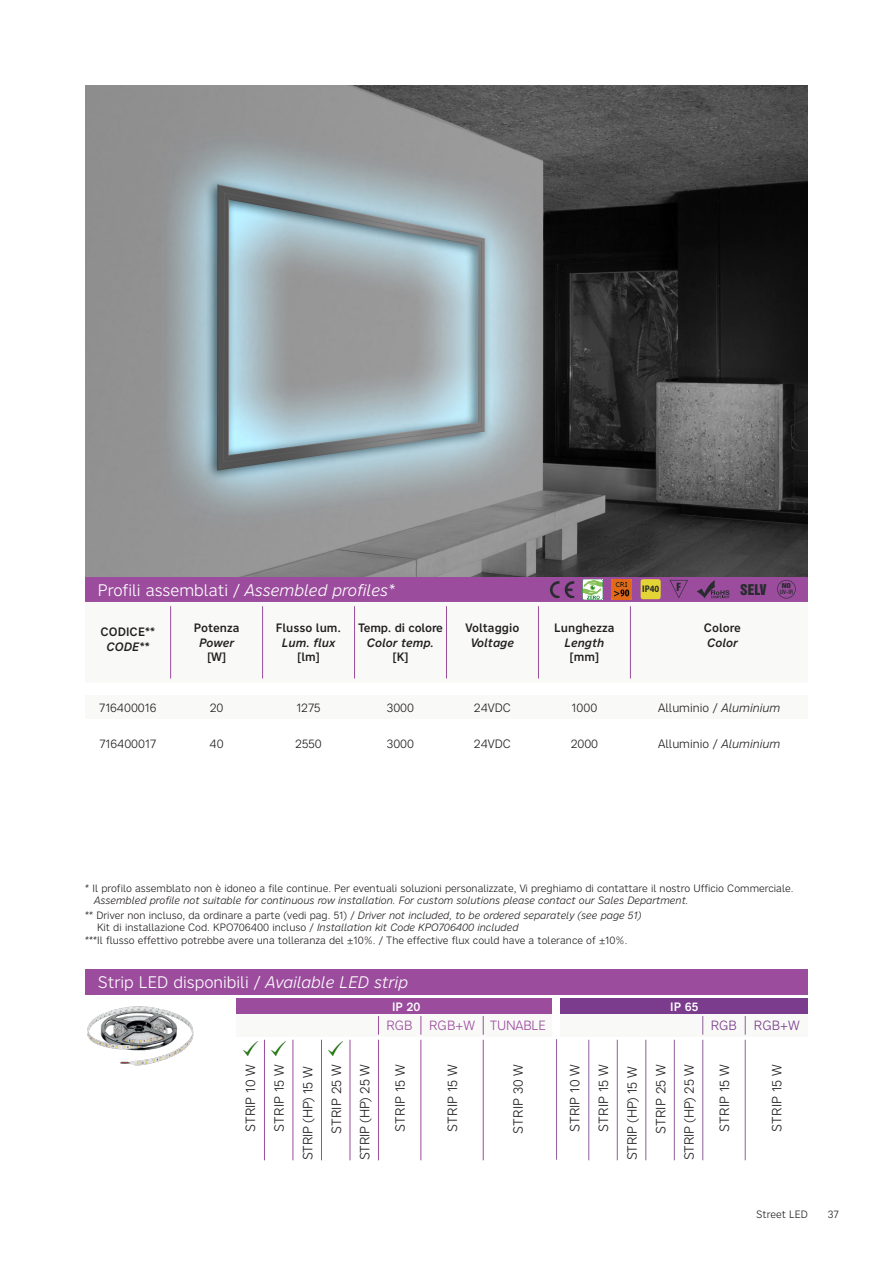
<style>
.page{position:relative;width:893px;height:1263px;background:#fff}
.page>*{position:absolute;margin:0;border:0;box-sizing:border-box;transform-origin:0 0}
.t1{font:300 16.5px "Nort";color:#fff}
.t2{font:13.5px "Helvetica Inserat";color:#282c2e}
.t3{font:300 13.2px "Nort";color:#231f20}
.t4{font:300 13.2px "Nort";letter-spacing:-.02em;color:#231f20}
.t5{font:300 13.2px "Nort";letter-spacing:-.02em;color:#9b4c9d}
.t6{font:300 13.2px "Nort";color:#7b3c8d}
.t7{font:300 12px "Nort";color:#231f20}
.t8{font:500 12px "Nort";color:#231f20}
.t9{font:italic 500 12px "Nort";color:#231f20}
.t10{font:500 12px "Nort";color:#fff}
.t11{font:300 10.5px "Nort";color:#231f20}
.t12{font:italic 300 10.5px "Nort";color:#231f20}
.t13{font:10.2px "Helvetica Inserat";color:#282c2e}
.t14{font:700 9.6px "Myriad Pro";color:#282c2e;scale:.9 1}
.t15{font:500 condensed 6.15px "Helvetica Neue";color:#282c2e}
.t16{font:6.15px "Helvetica Inserat";color:#282c2e;scale:1.28 1}
.s1{font-style:italic}
.s2{font-style:normal}
</style>
<div class="page">
<div style="left:85px;top:576px;width:723px;height:26px;background:#9b4c9d"></div>
<div style="left:85px;top:695px;width:723px;height:24px;background:#f9faf8"></div>
<div style="left:85px;top:969px;width:723px;height:26px;background:#9b4c9d"></div>
<svg style="left:170px;top:606px;width:461px;height:73px"></svg>
<hr style="left:170px;top:606px;width:1px;height:72px;background:#9b4c9d">
<hr style="left:262px;top:606px;width:1px;height:72px;background:#9b4c9d">
<hr style="left:354px;top:606px;width:1px;height:72px;background:#9b4c9d">
<hr style="left:446px;top:606px;width:1px;height:72px;background:#9b4c9d">
<hr style="left:538px;top:606px;width:1px;height:72px;background:#9b4c9d">
<hr style="left:630px;top:606px;width:1px;height:72px;background:#9b4c9d">
<svg style="left:565px;top:581px;width:9px;height:17px"></svg>
<svg style="left:550px;top:581px;width:9px;height:17px"></svg>
<img style="left:583px;top:579px;width:20px;height:20px">
<img style="left:611px;top:579px;width:21px;height:20px">
<div style="left:641px;top:579px;width:20px;height:20px;background:#e4d536;border-radius:3px"></div>
<svg style="left:670px;top:580px;width:18px;height:18px"></svg>
<svg style="left:697px;top:580px;width:32px;height:18px"></svg>
<svg style="left:777px;top:580px;width:19px;height:18px"></svg>
<img style="left:85px;top:85px;width:723px;height:491px">
<img style="left:87px;top:1006px;width:107px;height:60px">
<div style="left:236px;top:1014px;width:316px;height:23px;background:#f9faf8"></div>
<div style="left:561px;top:1014px;width:247px;height:23px;background:#f9faf8"></div>
<hr style="left:350px;top:1040px;width:1px;height:120px;background:#9b4c9d">
<hr style="left:674px;top:1040px;width:1px;height:120px;background:#8e5e9e">
<hr style="left:293px;top:1040px;width:1px;height:120px;background:#9b4c9d">
<hr style="left:617px;top:1040px;width:1px;height:120px;background:#8e5e9e">
<hr style="left:378px;top:1040px;width:1px;height:120px;background:#9b4c9d">
<hr style="left:702px;top:1040px;width:1px;height:120px;background:#8e5e9e">
<hr style="left:483px;top:1040px;width:1px;height:120px;background:#9b4c9d">
<hr style="left:556px;top:1039px;width:1px;height:121px;background:#8e5e9e">
<hr style="left:420px;top:1040px;width:1px;height:120px;background:#9b4c9d">
<hr style="left:745px;top:1040px;width:1px;height:120px;background:#8e5e9e">
<svg style="left:483px;top:1016px;width:1px;height:19px"></svg>
<svg style="left:420px;top:1016px;width:1px;height:19px"></svg>
<svg style="left:378px;top:1016px;width:1px;height:19px"></svg>
<svg style="left:745px;top:1016px;width:1px;height:19px"></svg>
<svg style="left:702px;top:1016px;width:1px;height:19px"></svg>
<hr style="left:321px;top:1040px;width:1px;height:120px;background:#9b4c9d">
<hr style="left:645px;top:1040px;width:1px;height:120px;background:#8e5e9e">
<hr style="left:264px;top:1040px;width:1px;height:120px;background:#9b4c9d">
<hr style="left:588px;top:1040px;width:1px;height:120px;background:#8e5e9e">
<img style="left:243px;top:1042px;width:14px;height:13px">
<img style="left:329px;top:1042px;width:14px;height:13px">
<img style="left:271px;top:1042px;width:15px;height:13px">
<div style="left:236px;top:999px;width:316px;height:15px;background:#9b4c9d"></div>
<div style="left:561px;top:999px;width:247px;height:15px;background:#7b3c8d"></div>
<h1 class="t1" style="left:98px;top:579px;width:298px">Profili assemblati / <span class="s1">Assembled profiles*</span></h1>
<p class="t8" style="left:101px;top:624px;width:56px">CODICE**</p>
<p class="t9" style="left:107px;top:638px;width:44px">CODE**</p>
<p class="t8" style="left:358px;top:620px;width:86px">Temp. di colore</p>
<p class="t9" style="left:367px;top:634px;width:69px">Color temp.</p>
<p class="t8" style="left:392px;top:649px;width:18px">[K]</p>
<p class="t8" style="left:194px;top:620px;width:47px">Potenza</p>
<p class="t9" style="left:199px;top:634px;width:37px">Power</p>
<p class="t8" style="left:207px;top:649px;width:21px">[W]</p>
<p class="t8" style="left:276px;top:620px;width:67px">Flusso lum.</p>
<p class="t9" style="left:282px;top:634px;width:55px">Lum. flux</p>
<p class="t8" style="left:297px;top:649px;width:24px">[lm]</p>
<p class="t8" style="left:466px;top:620px;width:55px">Voltaggio</p>
<p class="t9" style="left:471px;top:634px;width:45px">Voltage</p>
<p class="t8" style="left:554px;top:620px;width:62px">Lunghezza</p>
<p class="t9" style="left:564px;top:634px;width:41px">Length</p>
<p class="t8" style="left:570px;top:649px;width:31px">[mm]</p>
<p class="t14" style="left:642px;top:583px;width:21px">IP40</p>
<p class="t13" style="left:676px;top:581px;width:6px">F</p>
<p class="t2" style="left:740px;top:582px;width:28px">SELV</p>
<p class="t16" style="left:782px;top:582px;width:9px">NO</p>
<p class="t15" style="left:780px;top:588px;width:15px">UV-IR</p>
<p class="t8" style="left:704px;top:620px;width:39px">Colore</p>
<p class="t9" style="left:707px;top:634px;width:32px">Color</p>
<p class="t7" style="left:99px;top:699px;width:59px">716400016</p>
<p class="t7" style="left:210px;top:699px;width:15px">20</p>
<p class="t7" style="left:296px;top:699px;width:26px">1275</p>
<p class="t7" style="left:387px;top:699px;width:29px">3000</p>
<p class="t7" style="left:474px;top:699px;width:39px">24VDC</p>
<p class="t7" style="left:572px;top:699px;width:27px">1000</p>
<p class="t7" style="left:658px;top:699px;width:124px">Alluminio / <span class="s1">Aluminium</span></p>
<p class="t7" style="left:99px;top:735px;width:58px">716400017</p>
<p class="t7" style="left:210px;top:735px;width:16px">40</p>
<p class="t7" style="left:295px;top:735px;width:28px">2550</p>
<p class="t7" style="left:387px;top:735px;width:29px">3000</p>
<p class="t7" style="left:474px;top:735px;width:39px">24VDC</p>
<p class="t7" style="left:571px;top:735px;width:29px">2000</p>
<p class="t7" style="left:658px;top:735px;width:124px">Alluminio / <span class="s1">Aluminium</span></p>
<p class="t11" style="left:85px;top:881px;width:710px">* Il profilo assemblato non è idoneo a file continue. Per eventuali soluzioni personalizzate, Vi preghiamo di contattare il nostro Ufficio Commerciale.</p>
<p class="t12" style="left:94px;top:893px;width:596px">Assembled profile not suitable for continuous row installation. For custom solutions please contact our Sales Department.</p>
<p class="t11" style="left:85px;top:934px;width:544px">***Il flusso effettivo potrebbe avere una tolleranza del ±10%. / The effective flux could have a tolerance of ±10%.</p>
<p class="t12" style="left:85px;top:908px;width:558px"><span class="s2">** Driver non incluso, da ordinare a parte (vedi pag. 51) /</span> Driver not included, to be ordered separately (see page 51)</p>
<p class="t11" style="left:97px;top:920px;width:423px">Kit di installazione Cod. KPO706400 incluso / <span class="s1">Installation kit Code KPO706400 included</span></p>
<p class="t1" style="left:98px;top:971px;width:312px">Strip LED disponibili / <span class="s1">Available LED strip</span></p>
<p class="t10" style="left:392px;top:999px;width:30px">IP 20</p>
<p class="t10" style="left:670px;top:999px;width:30px">IP 65</p>
<p class="t5" style="left:386px;top:1017px;width:28px">RGB</p>
<p class="t5" style="left:490px;top:1017px;width:58px">TUNABLE</p>
<p class="t6" style="left:711px;top:1017px;width:28px">RGB</p>
<p class="t5" style="left:429px;top:1017px;width:47px">RGB+W</p>
<p class="t6" style="left:754px;top:1017px;width:47px">RGB+W</p>
<p class="t4" style="left:299px;top:1160px;width:95px;rotate:-90deg">STRIP (HP) 15 W</p>
<p class="t4" style="left:356px;top:1160px;width:98px;rotate:-90deg">STRIP (HP) 25 W</p>
<p class="t4" style="left:623px;top:1160px;width:95px;rotate:-90deg">STRIP (HP) 15 W</p>
<p class="t4" style="left:680px;top:1160px;width:98px;rotate:-90deg">STRIP (HP) 25 W</p>
<p class="t3" style="left:242px;top:1132px;width:69px;rotate:-90deg">STRIP 10 W</p>
<p class="t3" style="left:270px;top:1131px;width:69px;rotate:-90deg">STRIP 15 W</p>
<p class="t3" style="left:327px;top:1134px;width:71px;rotate:-90deg">STRIP 25 W</p>
<p class="t3" style="left:391px;top:1131px;width:69px;rotate:-90deg">STRIP 15 W</p>
<p class="t3" style="left:444px;top:1131px;width:69px;rotate:-90deg">STRIP 15 W</p>
<p class="t3" style="left:509px;top:1133px;width:71px;rotate:-90deg">STRIP 30 W</p>
<p class="t3" style="left:566px;top:1132px;width:69px;rotate:-90deg">STRIP 10 W</p>
<p class="t3" style="left:595px;top:1131px;width:69px;rotate:-90deg">STRIP 15 W</p>
<p class="t3" style="left:652px;top:1134px;width:71px;rotate:-90deg">STRIP 25 W</p>
<p class="t3" style="left:715px;top:1131px;width:69px;rotate:-90deg">STRIP 15 W</p>
<p class="t3" style="left:768px;top:1131px;width:69px;rotate:-90deg">STRIP 15 W</p>
<p class="t11" style="left:756px;top:1207px;width:53px">Street LED</p>
<p class="t11" style="left:828px;top:1207px;width:13px">37</p>
</div>
